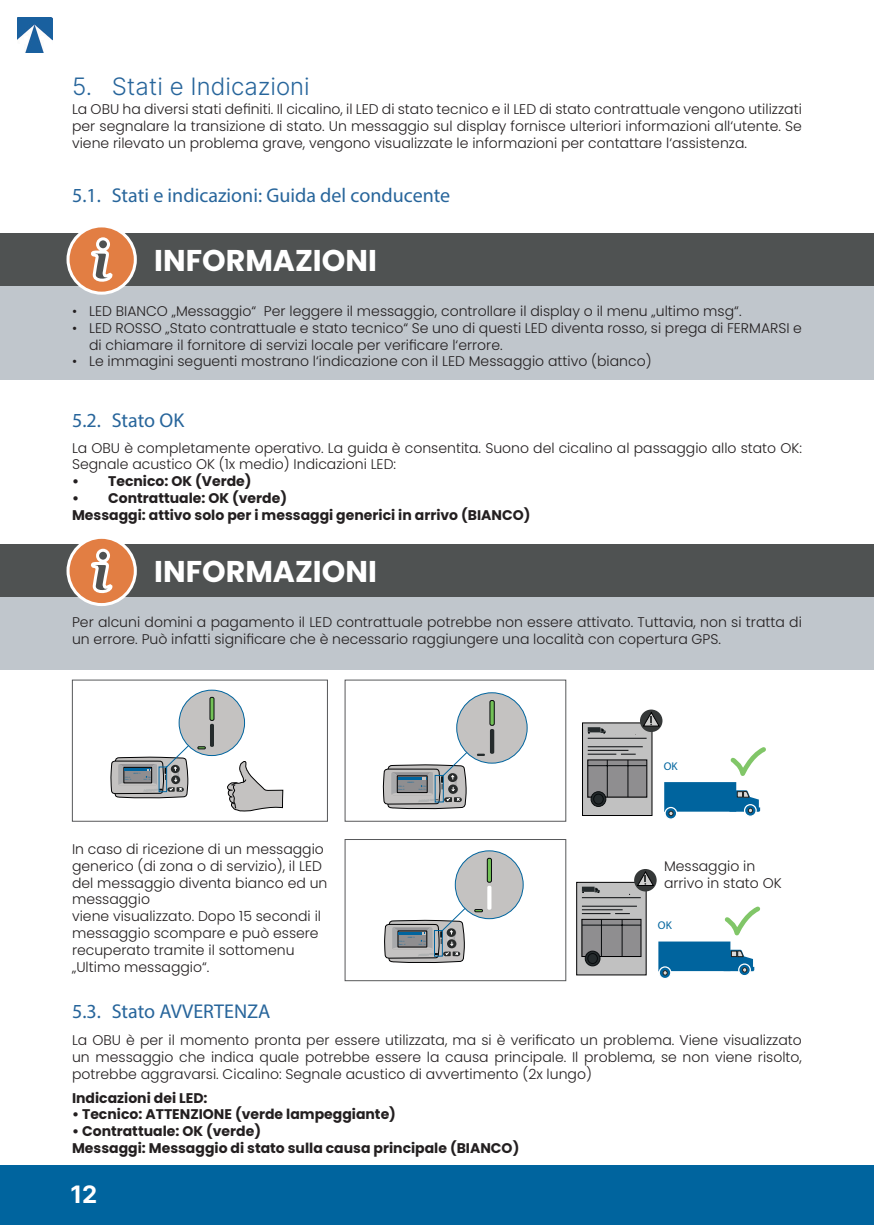
<style>
.page{position:relative;width:874px;height:1225px;background:#fff}
.page>*{position:absolute;margin:0;border:0;box-sizing:border-box;transform-origin:0 0}
.t1{font:700 30px "Poppins";color:#fff}
.t2{font:300 24px "Inter";color:#27659b}
.t3{font:700 24px "Inter";color:#fff}
.t4{font:20px "Myriad Pro";color:#27659b}
.t5{font:300 14px/16.8px "Poppins";color:#231f20}
.t6{font:700 14px/16.8px "Poppins";color:#231f20}
.t7{font:11.2px "Myriad Pro";color:#00649e}
</style>
<div class="page">
<div style="left:0;top:1165px;width:873px;height:60px;background:#00649e"></div>
<hr style="left:873px;top:1165px;width:1px;height:60px;background:#00649e">
<img style="left:17px;top:17px;width:35px;height:35px">
<div style="left:0;top:233px;width:873px;height:147px;background:#c0c6cc"></div>
<div style="left:0;top:545px;width:873px;height:124px;background:#c0c6cc"></div>
<div style="left:0;top:233px;width:873px;height:53px;background:#4f5252"></div>
<div style="left:0;top:545px;width:873px;height:52px;background:#4f5252"></div>
<svg style="left:66px;top:227px;width:71px;height:68px"></svg>
<svg style="left:65px;top:538px;width:73px;height:68px"></svg>
<div style="left:179px;top:690px;width:65px;height:65px;background:#c4c2c1;border-radius:50%"></div>
<div style="left:179px;top:690px;width:65px;height:65px;border:1px solid #00649e;border-radius:50%"></div>
<div style="left:210px;top:697px;width:4px;height:23px;border:1px solid #07090c;border-radius:2px"></div>
<hr style="left:210px;top:724px;width:4px;height:23px;background:#252b2c;border-radius:2px">
<svg style="left:111px;top:737px;width:94px;height:62px"></svg>
<svg style="left:227px;top:761px;width:56px;height:50px"></svg>
<div style="left:456px;top:693px;width:71px;height:70px;background:#c4c2c1;border-radius:50%"></div>
<div style="left:456px;top:692px;width:71px;height:71px;border:1px solid #00649e;border-radius:50%"></div>
<div style="left:489px;top:700px;width:5px;height:25px;background:#73c157;border-radius:2px"></div>
<div style="left:489px;top:700px;width:5px;height:25px;border:1px solid #07090c;border-radius:2px"></div>
<div style="left:489px;top:729px;width:5px;height:25px;background:#252b2c;border-radius:2px"></div>
<svg style="left:383px;top:743px;width:101px;height:67px"></svg>
<div style="left:582px;top:723px;width:69px;height:92px;background:#c1c1c1;border:1px solid #000001"></div>
<div style="left:587px;top:760px;width:59px;height:37px;background:#8f8e90"></div>
<hr style="left:587px;top:750px;width:41px;height:1px;background:#080b0d">
<hr style="left:587px;top:746px;width:55px;height:1px;background:#080b0d">
<hr style="left:587px;top:738px;width:59px;height:1px;background:#080b0d">
<svg style="left:587px;top:754px;width:48px;height:1px"></svg>
<hr style="left:627px;top:760px;width:1px;height:37px;background:#080b0d">
<hr style="left:606px;top:760px;width:1px;height:37px;background:#080b0d">
<hr style="left:587px;top:765px;width:59px;height:1px;background:#080b0d">
<svg style="left:590px;top:791px;width:15px;height:15px"></svg>
<div style="left:590px;top:791px;width:15px;height:15px;border:1px solid #080b0d;border-radius:50%"></div>
<div style="left:593px;top:794px;width:10px;height:10px;background:#252b2d;border-radius:50%"></div>
<div style="left:593px;top:794px;width:10px;height:10px;border:1px solid #080b0d;border-radius:50%"></div>
<svg style="left:587px;top:727px;width:18px;height:6px"></svg>
<svg style="left:639px;top:709px;width:23px;height:23px"></svg>
<svg style="left:643px;top:712px;width:15px;height:14px"></svg>
<svg style="left:664px;top:807px;width:12px;height:12px"></svg>
<div style="left:664px;top:807px;width:13px;height:12px;border:1px solid #fff;border-radius:50%"></div>
<div style="left:743px;top:804px;width:13px;height:13px;border:1px solid #fff;border-radius:50%"></div>
<svg style="left:664px;top:782px;width:95px;height:33px"></svg>
<svg style="left:730px;top:747px;width:35px;height:29px"></svg>
<div style="left:576px;top:882px;width:70px;height:93px;background:#c1c1c1;border:1px solid #000001"></div>
<div style="left:581px;top:919px;width:59px;height:37px;background:#8f8e90"></div>
<div style="left:581px;top:919px;width:59px;height:37px;border:1px solid #000001"></div>
<hr style="left:581px;top:909px;width:41px;height:1px;background:#080b0d">
<hr style="left:581px;top:906px;width:55px;height:1px;background:#080b0d">
<hr style="left:581px;top:897px;width:59px;height:1px;background:#080b0d">
<svg style="left:581px;top:913px;width:48px;height:1px"></svg>
<hr style="left:621px;top:919px;width:1px;height:37px;background:#080b0d">
<hr style="left:600px;top:919px;width:1px;height:37px;background:#080b0d">
<hr style="left:581px;top:924px;width:59px;height:1px;background:#080b0d">
<svg style="left:585px;top:951px;width:14px;height:15px"></svg>
<div style="left:585px;top:951px;width:14px;height:15px;border:1px solid #080b0d;border-radius:50%"></div>
<div style="left:587px;top:953px;width:10px;height:10px;background:#252b2d;border-radius:50%"></div>
<div style="left:587px;top:953px;width:10px;height:10px;border:1px solid #080b0d;border-radius:50%"></div>
<svg style="left:581px;top:886px;width:18px;height:7px"></svg>
<svg style="left:633px;top:869px;width:23px;height:22px"></svg>
<svg style="left:637px;top:872px;width:16px;height:13px"></svg>
<svg style="left:659px;top:967px;width:11px;height:11px"></svg>
<div style="left:658px;top:966px;width:13px;height:13px;border:1px solid #fff;border-radius:50%"></div>
<div style="left:737px;top:963px;width:13px;height:13px;border:1px solid #fff;border-radius:50%"></div>
<svg style="left:658px;top:941px;width:96px;height:34px"></svg>
<svg style="left:724px;top:906px;width:36px;height:29px"></svg>
<div style="left:455px;top:851px;width:68px;height:67px;background:#c4c2c1;border-radius:50%"></div>
<div style="left:455px;top:851px;width:68px;height:67px;border:1px solid #00649e;border-radius:50%"></div>
<div style="left:487px;top:858px;width:4px;height:24px;border:1px solid #07090c;border-radius:2px"></div>
<svg style="left:487px;top:885px;width:4px;height:24px"></svg>
<svg style="left:384px;top:899px;width:98px;height:64px"></svg>
<div style="left:344px;top:839px;width:222px;height:142px;border:1px solid #57585a"></div>
<h2 class="t2" style="left:72px;top:69px;width:239px">5. Stati e Indicazioni</h2>
<p class="t5" style="left:72px;top:101px;width:731px;text-align:justify">La OBU ha diversi stati definiti. Il cicalino, il LED di stato tecnico e il LED di stato contrattuale vengono utilizzati per segnalare la transizione di stato. Un messaggio sul display fornisce ulteriori informazioni all‘utente. Se viene rilevato un problema grave, vengono visualizzate le informazioni per contattare l‘assistenza.</p>
<h3 class="t4" style="left:72px;top:183px;width:379px">5.1. Stati e indicazioni: Guida del conducente</h3>
<h1 class="t1" style="left:154px;top:243px;width:224px">INFORMAZIONI</h1>
<p class="t5" style="left:72px;top:303px;width:670px">• LED BIANCO „Messaggio“ Per leggere il messaggio, controllare il display o il menu „ultimo msg“.</p>
<p class="t5" style="left:89px;top:320px;width:714px;text-indent:-17px">• LED ROSSO „Stato contrattuale e stato tecnico“ Se uno di questi LED diventa rosso, si prega di FERMARSI e di chiamare il fornitore di servizi locale per verificare l‘errore.</p>
<p class="t5" style="left:72px;top:353px;width:580px">• Le immagini seguenti mostrano l‘indicazione con il LED Messaggio attivo (bianco)</p>
<h3 class="t4" style="left:72px;top:407px;width:114px">5.2. Stato OK</h3>
<p class="t5" style="left:72px;top:439px;width:731px">La OBU è completamente operativo. La guida è consentita. Suono del cicalino al passaggio allo stato OK:<br>Segnale acustico OK (1x medio) Indicazioni LED:</p>
<p class="t6" style="left:72px;top:473px;width:181px">• Tecnico: OK (Verde)</p>
<p class="t6" style="left:72px;top:490px;width:459px">• Contrattuale: OK (verde)<br>Messaggi: attivo solo per i messaggi generici in arrivo (BIANCO)</p>
<h1 class="t1" style="left:154px;top:554px;width:224px">INFORMAZIONI</h1>
<p class="t5" style="left:72px;top:614px;width:731px">Per alcuni domini a pagamento il LED contrattuale potrebbe non essere attivato. Tuttavia, non si tratta di un errore. Può infatti significare che è necessario raggiungere una località con copertura GPS.</p>
<p class="t5" style="left:72px;top:840px;width:257px">In caso di ricezione di un messaggio generico (di zona o di servizio), il LED del messaggio diventa bianco ed un messaggio<br>viene visualizzato. Dopo 15 secondi il messaggio scompare e può essere recuperato tramite il sottomenu „Ultimo messaggio“.</p>
<h3 class="t4" style="left:72px;top:999px;width:200px">5.3. Stato AVVERTENZA</h3>
<p class="t7" style="left:663px;top:759px;width:15px">OK</p>
<p class="t5" style="left:663px;top:857px;width:119px">Messaggio in arrivo in stato OK</p>
<p class="t7" style="left:657px;top:918px;width:15px">OK</p>
<p class="t5" style="left:72px;top:1032px;width:731px;text-align:justify">La OBU è per il momento pronta per essere utilizzata, ma si è verificato un problema. Viene visualizzato un messaggio che indica quale potrebbe essere la causa principale. Il problema, se non viene risolto, potrebbe aggravarsi. Cicalino: Segnale acustico di avvertimento (2x lungo)</p>
<p class="t6" style="left:72px;top:1089px;width:137px">Indicazioni dei LED:</p>
<p class="t6" style="left:72px;top:1106px;width:325px">• Tecnico: ATTENZIONE (verde lampeggiante)</p>
<p class="t6" style="left:72px;top:1123px;width:448px">• Contrattuale: OK (verde)<br>Messaggi: Messaggio di stato sulla causa principale (BIANCO)</p>
<h2 class="t3" style="left:70px;top:1176px;width:28px">12</h2>
</div>
